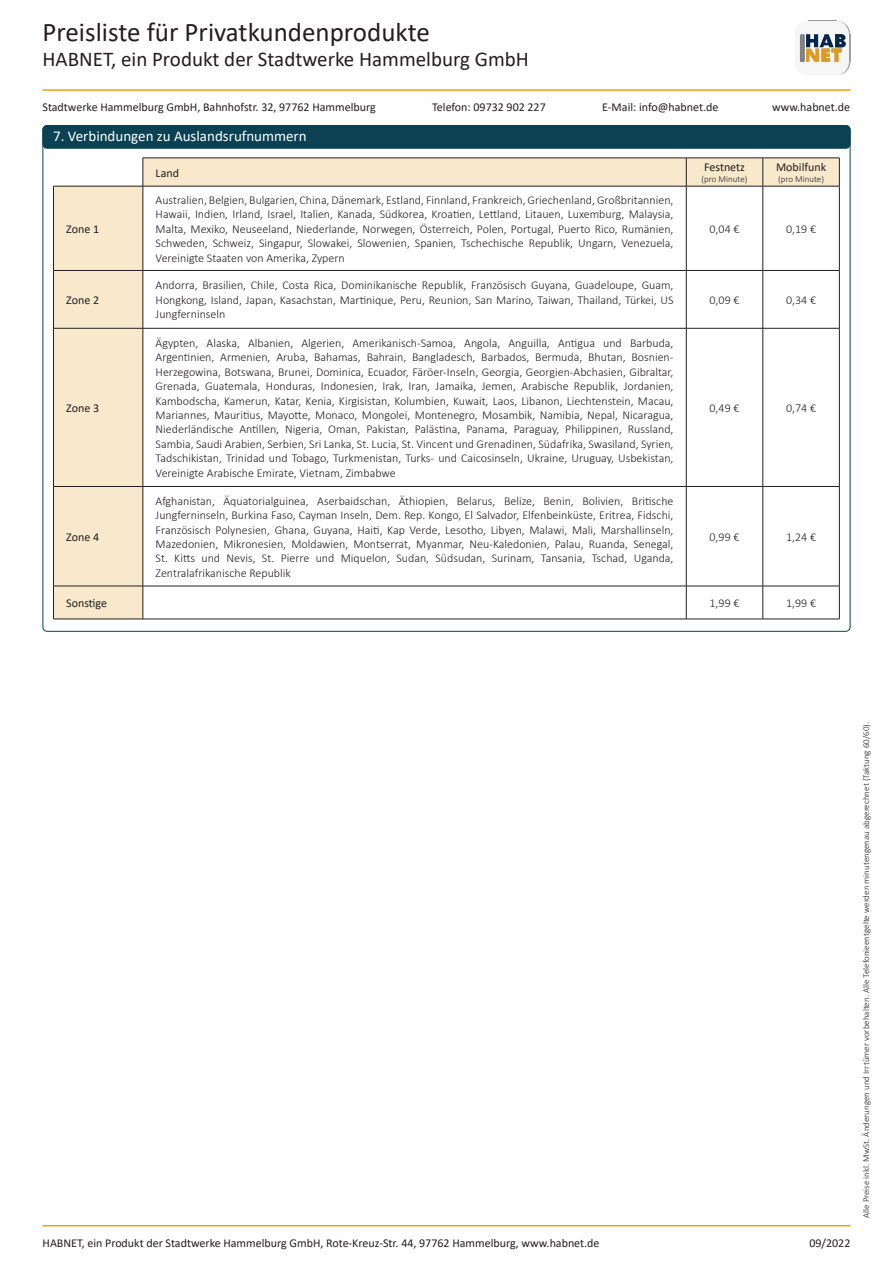
<style>
.page{position:relative;width:893px;height:1263px;background:#fff}
.page>*{position:absolute;margin:0;border:0;box-sizing:border-box;transform-origin:0 0}
.t1{font:27px "Calibri";color:#231f20}
.t2{font:21px "Calibri";color:#231f20}
.t3{font:15px "Calibri";color:#fff}
.t4{font:300 12px/14.4px "Calibri";color:#231f20;text-align:justify}
.t5{font:12px "Calibri";color:#231f20}
.t6{font:300 9px "Calibri";color:#231f20}
</style>
<div class="page">
<hr style="left:43px;top:89px;width:807px;height:2px;background:#e3a023">
<svg style="left:799px;top:21px;width:51px;height:54px"></svg>
<hr style="left:43px;top:1225px;width:807px;height:1px;background:#e3a023">
<div style="left:43px;top:126px;width:807px;height:22px;background:#0b4152;border-radius:4px"></div>
<div style="left:43px;top:125px;width:807px;height:24px;border:1px solid #0b4152;border-radius:4px"></div>
<svg style="left:54px;top:158px;width:785px;height:461px"></svg>
<hr style="left:143px;top:158px;width:543px;height:1px;background:#231f20">
<svg style="left:143px;top:158px;width:1px;height:28px"></svg>
<hr style="left:686px;top:158px;width:77px;height:1px;background:#231f20">
<svg style="left:686px;top:158px;width:1px;height:28px"></svg>
<hr style="left:763px;top:158px;width:76px;height:1px;background:#231f20">
<svg style="left:763px;top:158px;width:1px;height:28px"></svg>
<hr style="left:143px;top:186px;width:543px;height:1px;background:#231f20">
<hr style="left:143px;top:186px;width:1px;height:84px;background:#231f20">
<hr style="left:686px;top:186px;width:77px;height:1px;background:#231f20">
<hr style="left:686px;top:186px;width:1px;height:84px;background:#231f20">
<hr style="left:763px;top:186px;width:76px;height:1px;background:#231f20">
<hr style="left:763px;top:186px;width:1px;height:84px;background:#231f20">
<hr style="left:143px;top:270px;width:543px;height:1px;background:#231f20">
<hr style="left:143px;top:271px;width:1px;height:57px;background:#231f20">
<hr style="left:686px;top:270px;width:77px;height:1px;background:#231f20">
<hr style="left:686px;top:271px;width:1px;height:57px;background:#231f20">
<hr style="left:763px;top:270px;width:76px;height:1px;background:#231f20">
<hr style="left:763px;top:271px;width:1px;height:57px;background:#231f20">
<hr style="left:143px;top:328px;width:543px;height:1px;background:#231f20">
<hr style="left:143px;top:328px;width:1px;height:158px;background:#231f20">
<hr style="left:686px;top:328px;width:77px;height:1px;background:#231f20">
<hr style="left:686px;top:328px;width:1px;height:158px;background:#231f20">
<hr style="left:763px;top:328px;width:76px;height:1px;background:#231f20">
<hr style="left:763px;top:328px;width:1px;height:158px;background:#231f20">
<hr style="left:143px;top:487px;width:1px;height:99px;background:#231f20">
<hr style="left:686px;top:487px;width:1px;height:99px;background:#231f20">
<hr style="left:763px;top:487px;width:1px;height:99px;background:#231f20">
<hr style="left:143px;top:586px;width:1px;height:33px;background:#231f20">
<hr style="left:686px;top:586px;width:1px;height:33px;background:#231f20">
<hr style="left:763px;top:586px;width:1px;height:33px;background:#231f20">
<hr style="left:53px;top:186px;width:90px;height:1px;background:#231f20">
<hr style="left:53px;top:270px;width:90px;height:1px;background:#231f20">
<hr style="left:53px;top:328px;width:90px;height:1px;background:#231f20">
<svg style="left:839px;top:158px;width:1px;height:28px"></svg>
<hr style="left:839px;top:186px;width:1px;height:84px;background:#231f20">
<hr style="left:839px;top:271px;width:1px;height:57px;background:#231f20">
<hr style="left:839px;top:328px;width:1px;height:158px;background:#231f20">
<hr style="left:143px;top:486px;width:543px;height:1px;background:#231f20">
<hr style="left:686px;top:486px;width:77px;height:1px;background:#231f20">
<hr style="left:763px;top:486px;width:76px;height:1px;background:#231f20">
<hr style="left:839px;top:487px;width:1px;height:99px;background:#231f20">
<hr style="left:143px;top:586px;width:543px;height:1px;background:#231f20">
<hr style="left:686px;top:586px;width:77px;height:1px;background:#231f20">
<hr style="left:763px;top:586px;width:76px;height:1px;background:#231f20">
<hr style="left:839px;top:586px;width:1px;height:33px;background:#231f20">
<hr style="left:143px;top:619px;width:543px;height:1px;background:#231f20">
<hr style="left:686px;top:619px;width:77px;height:1px;background:#231f20">
<hr style="left:763px;top:619px;width:76px;height:1px;background:#231f20">
<hr style="left:53px;top:186px;width:1px;height:84px;background:#231f20">
<hr style="left:53px;top:271px;width:1px;height:57px;background:#231f20">
<hr style="left:53px;top:328px;width:1px;height:158px;background:#231f20">
<hr style="left:53px;top:486px;width:90px;height:1px;background:#231f20">
<hr style="left:53px;top:487px;width:1px;height:99px;background:#231f20">
<hr style="left:53px;top:586px;width:90px;height:1px;background:#231f20">
<hr style="left:53px;top:586px;width:1px;height:33px;background:#231f20">
<hr style="left:53px;top:619px;width:90px;height:1px;background:#231f20">
<h1 class="t1" style="left:43px;top:13px;width:389px">Preisliste für Privatkundenprodukte</h1>
<h2 class="t2" style="left:43px;top:45px;width:488px">HABNET, ein Produkt der Stadtwerke Hammelburg GmbH</h2>
<p class="t5" style="left:43px;top:99px;width:335px">Stadtwerke Hammelburg GmbH, Bahnhofstr. 32, 97762 Hammelburg</p>
<p class="t5" style="left:432px;top:99px;width:115px">Telefon: 09732 902 227</p>
<p class="t5" style="left:602px;top:99px;width:118px">E-Mail: info@habnet.de</p>
<p class="t5" style="left:772px;top:99px;width:79px">www.habnet.de</p>
<p class="t3" style="left:53px;top:126px;width:255px">7. Verbindungen zu Auslandsrufnummern</p>
<p class="t5" style="left:156px;top:164px;width:25px">Land</p>
<p class="t5" style="left:66px;top:220px;width:34px">Zone 1</p>
<p class="t5" style="left:66px;top:292px;width:34px">Zone 2</p>
<p class="t5" style="left:66px;top:400px;width:34px">Zone 3</p>
<p class="t5" style="left:66px;top:528px;width:34px">Zone 4</p>
<p class="t4" style="left:156px;top:193px;width:519px">Australien, Belgien, Bulgarien, China, Dänemark, Estland, Finnland, Frankreich, Griechenland, Großbritannien, Hawaii, Indien, Irland, Israel, Italien, Kanada, Südkorea, Kroatien, Lettland, Litauen, Luxemburg, Malaysia, Malta, Mexiko, Neuseeland, Niederlande, Norwegen, Österreich, Polen, Portugal, Puerto Rico, Rumänien, Schweden, Schweiz, Singapur, Slowakei, Slowenien, Spanien, Tschechische Republik, Ungarn, Venezuela, Vereinigte Staaten von Amerika, Zypern</p>
<p class="t4" style="left:156px;top:278px;width:519px">Andorra, Brasilien, Chile, Costa Rica, Dominikanische Republik, Französisch Guyana, Guadeloupe, Guam, Hongkong, Island, Japan, Kasachstan, Martinique, Peru, Reunion, San Marino, Taiwan, Thailand, Türkei, US Jungferninseln</p>
<p class="t4" style="left:156px;top:336px;width:519px">Ägypten, Alaska, Albanien, Algerien, Amerikanisch-Samoa, Angola, Anguilla, Antigua und Barbuda, Argentinien, Armenien, Aruba, Bahamas, Bahrain, Bangladesch, Barbados, Bermuda, Bhutan, Bosnien-Herzegowina, Botswana, Brunei, Dominica, Ecuador, Färöer-Inseln, Georgia, Georgien-Abchasien, Gibraltar, Grenada, Guatemala, Honduras, Indonesien, Irak, Iran, Jamaika, Jemen, Arabische Republik, Jordanien, Kambodscha, Kamerun, Katar, Kenia, Kirgisistan, Kolumbien, Kuwait, Laos, Libanon, Liechtenstein, Macau, Mariannes, Mauritius, Mayotte, Monaco, Mongolei, Montenegro, Mosambik, Namibia, Nepal, Nicaragua, Niederländische Antillen, Nigeria, Oman, Pakistan, Palästina, Panama, Paraguay, Philippinen, Russland, Sambia, Saudi Arabien, Serbien, Sri Lanka, St. Lucia, St. Vincent und Grenadinen, Südafrika, Swasiland, Syrien, Tadschikistan, Trinidad und Tobago, Turkmenistan, Turks- und Caicosinseln, Ukraine, Uruguay, Usbekistan, Vereinigte Arabische Emirate, Vietnam, Zimbabwe</p>
<p class="t4" style="left:156px;top:493px;width:519px">Afghanistan, Äquatorialguinea, Aserbaidschan, Äthiopien, Belarus, Belize, Benin, Bolivien, Britische Jungferninseln, Burkina Faso, Cayman Inseln, Dem. Rep. Kongo, El Salvador, Elfenbeinküste, Eritrea, Fidschi, Französisch Polynesien, Ghana, Guyana, Haiti, Kap Verde, Lesotho, Libyen, Malawi, Mali, Marshallinseln, Mazedonien, Mikronesien, Moldawien, Montserrat, Myanmar, Neu-Kaledonien, Palau, Ruanda, Senegal, St. Kitts und Nevis, St. Pierre und Miquelon, Sudan, Südsudan, Surinam, Tansania, Tschad, Uganda, Zentralafrikanische Republik</p>
<p class="t5" style="left:704px;top:159px;width:42px">Festnetz</p>
<p class="t6" style="left:702px;top:173px;width:47px">(pro Minute)</p>
<p class="t5" style="left:776px;top:159px;width:52px">Mobilfunk</p>
<p class="t6" style="left:778px;top:173px;width:47px">(pro Minute)</p>
<p class="t4" style="left:710px;top:221px;width:31px">0,04 €</p>
<p class="t4" style="left:786px;top:221px;width:31px">0,19 €</p>
<p class="t4" style="left:710px;top:293px;width:31px">0,09 €</p>
<p class="t4" style="left:786px;top:293px;width:31px">0,34 €</p>
<p class="t4" style="left:710px;top:401px;width:31px">0,49 €</p>
<p class="t4" style="left:786px;top:401px;width:31px">0,74 €</p>
<p class="t4" style="left:710px;top:529px;width:31px">0,99 €</p>
<p class="t4" style="left:786px;top:529px;width:31px">1,24 €</p>
<p class="t5" style="left:66px;top:595px;width:42px">Sonstige</p>
<p class="t4" style="left:710px;top:596px;width:31px">1,99 €</p>
<p class="t4" style="left:786px;top:596px;width:31px">1,99 €</p>
<p class="t5" style="left:43px;top:1235px;width:558px">HABNET, ein Produkt der Stadtwerke Hammelburg GmbH, Rote-Kreuz-Str. 44, 97762 Hammelburg, www.habnet.de</p>
<p class="t5" style="left:809px;top:1235px;width:43px">09/2022</p>
<p class="t6" style="left:860px;top:1218px;width:497px;rotate:-90deg">Alle Preise inkl. MwSt. Änderungen und Irrtümer vorbehalten. Alle Telefonieentgelte werden minutengenau abgerechnet (Taktung 60/60).</p>
</div>
